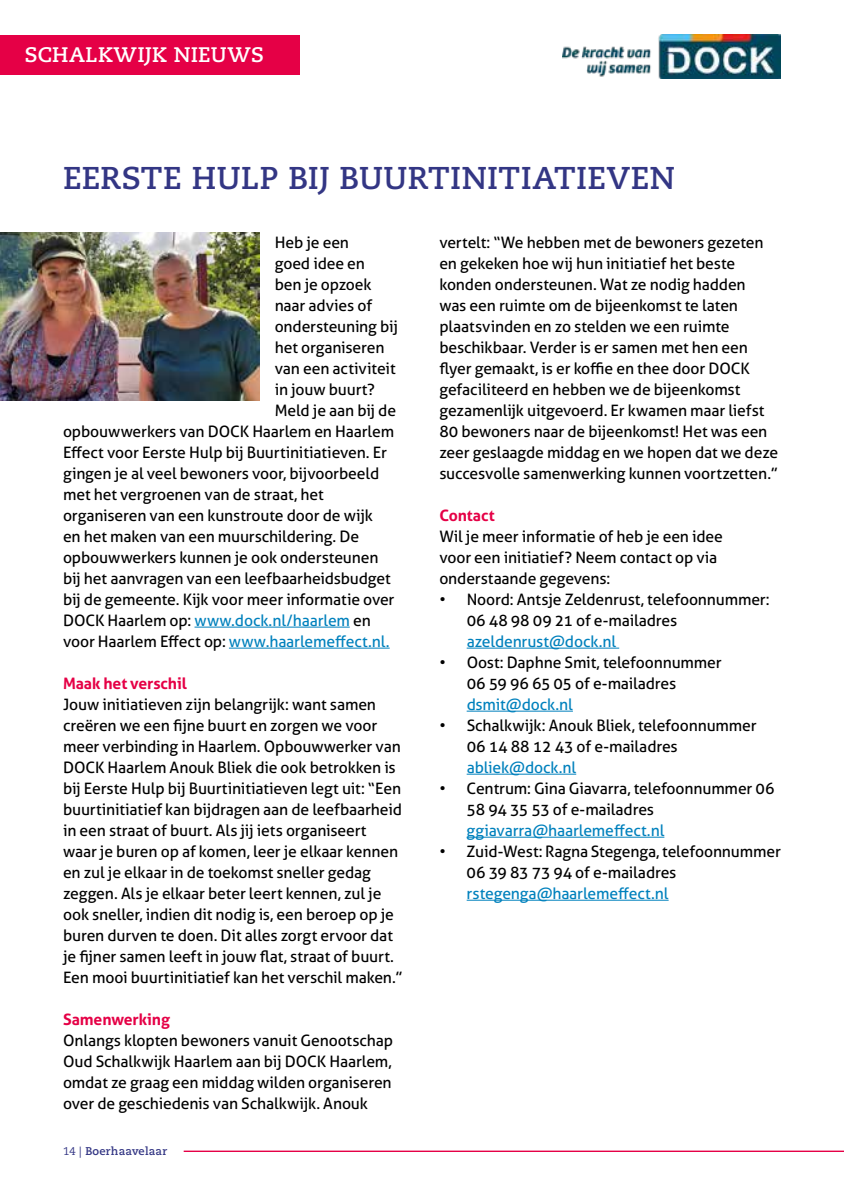
<style>
.page{position:relative;width:844px;height:1191px;background:#fff}
.page>*{position:absolute;margin:0;border:0;box-sizing:border-box;transform-origin:0 0}
.t1{font:700 31.5px "Caecilia LT Std";letter-spacing:.01em;color:#333684}
.t2{font:700 21px "Caecilia LT Std";letter-spacing:.015em;color:#fff}
.t3{font:15.75px/21px "Aller";letter-spacing:-.01em;color:#000}
.t4{font:15.75px "Aller";letter-spacing:-.01em;color:#0081bd}
.t5{font:700 15.75px "Aller";letter-spacing:-.005em;color:#e50046}
.t6{font:700 11.2px "Caecilia LT Std";letter-spacing:.02em;color:#333684}
.s1{color:#000}
.s2{font-weight:400}
</style>
<div class="page">
<hr style="left:184px;top:1150px;width:659px;height:2px;background:#e50046">
<div style="left:0;top:35px;width:299px;height:39px;background:#e50046"></div>
<hr style="left:194px;top:626px;width:155px;height:1px;background:#0081bd">
<hr style="left:229px;top:647px;width:160px;height:1px;background:#0081bd">
<hr style="left:466px;top:647px;width:153px;height:1px;background:#0081bd">
<hr style="left:466px;top:710px;width:106px;height:1px;background:#0081bd">
<hr style="left:466px;top:773px;width:110px;height:1px;background:#0081bd">
<hr style="left:466px;top:836px;width:198px;height:1px;background:#0081bd">
<hr style="left:466px;top:899px;width:202px;height:1px;background:#0081bd">
<img style="left:562px;top:35px;width:218px;height:44px">
<img style="left:0;top:232px;width:260px;height:168px">
<h2 class="t2" style="left:25px;top:42px;width:240px">SCHALKWIJK NIEUWS</h2>
<h1 class="t1" style="left:63px;top:160px;width:613px">EERSTE HULP BIJ BUURTINITIATIEVEN</h1>
<p class="t3" style="left:274px;top:232px;width:76px">Heb je een</p>
<p class="t3" style="left:274px;top:253px;width:92px">goed idee en</p>
<p class="t3" style="left:274px;top:274px;width:98px">ben je opzoek</p>
<p class="t3" style="left:274px;top:295px;width:99px">naar advies of</p>
<p class="t3" style="left:274px;top:316px;width:125px">ondersteuning bij</p>
<p class="t3" style="left:274px;top:337px;width:111px">het organiseren</p>
<p class="t3" style="left:274px;top:358px;width:122px">van een activiteit</p>
<p class="t3" style="left:274px;top:379px;width:101px">in jouw buurt?</p>
<p class="t3" style="left:274px;top:400px;width:123px">Meld je aan bij de</p>
<p class="t3" style="left:63px;top:421px;width:332px">opbouwwerkers van DOCK Haarlem en Haarlem</p>
<p class="t3" style="left:63px;top:442px;width:325px">Effect voor Eerste Hulp bij Buurtinitiatieven. Er</p>
<p class="t3" style="left:63px;top:463px;width:317px">gingen je al veel bewoners voor, bijvoorbeeld</p>
<p class="t3" style="left:63px;top:484px;width:262px">met het vergroenen van de straat, het</p>
<p class="t3" style="left:63px;top:505px;width:311px">organiseren van een kunstroute door de wijk</p>
<p class="t3" style="left:63px;top:526px;width:297px">en het maken van een muurschildering. De</p>
<p class="t3" style="left:63px;top:546px;width:317px">opbouwwerkers kunnen je ook ondersteunen</p>
<p class="t3" style="left:63px;top:567px;width:329px">bij het aanvragen van een leefbaarheidsbudget</p>
<p class="t3" style="left:63px;top:588px;width:333px">bij de gemeente. Kijk voor meer informatie over</p>
<p class="t4" style="left:63px;top:610px;width:309px"><span class="s1">DOCK Haarlem op:</span> www.dock.nl/haarlem <span class="s1">en</span></p>
<p class="t4" style="left:63px;top:631px;width:328px"><span class="s1">voor Haarlem Effect op:</span> www.haarlemeffect.nl.</p>
<p class="t5" style="left:63px;top:673px;width:125px">Maak het verschil</p>
<p class="t3" style="left:63px;top:693px;width:341px">Jouw initiatieven zijn belangrijk: want samen creëren we een fijne buurt en zorgen we voor meer verbinding in Haarlem. Opbouwwerker van DOCK Haarlem Anouk Bliek die ook betrokken is bij Eerste Hulp bij Buurtinitiatieven legt uit: “Een buurtinitiatief kan bijdragen aan de leefbaarheid in een straat of buurt. Als jij iets organiseert waar je buren op af komen, leer je elkaar kennen en zul je elkaar in de toekomst sneller gedag zeggen. Als je elkaar beter leert kennen, zul je ook sneller, indien dit nodig is, een beroep op je buren durven te doen. Dit alles zorgt ervoor dat je fijner samen leeft in jouw flat, straat of buurt.<br>Een mooi buurtinitiatief kan het verschil maken.”</p>
<p class="t5" style="left:63px;top:1009px;width:108px">Samenwerking</p>
<p class="t3" style="left:63px;top:1029px;width:331px;text-align:justify">Onlangs klopten bewoners vanuit Genootschap Oud Schalkwijk Haarlem aan bij DOCK Haarlem, omdat ze graag een middag wilden organiseren over de geschiedenis van Schalkwijk. Anouk</p>
<p class="t6" style="left:63px;top:1144px;width:106px"><span class="s2">14 |</span> Boerhaavelaar</p>
<p class="t3" style="left:439px;top:232px;width:340px">vertelt: “We hebben met de bewoners gezeten en gekeken hoe wij hun initiatief het beste konden ondersteunen. Wat ze nodig hadden<br>was een ruimte om de bijeenkomst te laten plaatsvinden en zo stelden we een ruimte beschikbaar. Verder is er samen met hen een flyer gemaakt, is er koffie en thee door DOCK gefaciliteerd en hebben we de bijeenkomst gezamenlijk uitgevoerd. Er kwamen maar liefst 80 bewoners naar de bijeenkomst! Het was een zeer geslaagde middag en we hopen dat we deze succesvolle samenwerking kunnen voortzetten.”</p>
<p class="t5" style="left:439px;top:505px;width:57px">Contact</p>
<p class="t3" style="left:439px;top:526px;width:285px">Wil je meer informatie of heb je een idee voor een initiatief? Neem contact op via onderstaande gegevens:</p>
<p class="t3" style="left:466px;top:589px;width:304px;text-indent:-27px">• Noord: Antsje Zeldenrust, telefoonnummer:<br>06 48 98 09 21 of e-mailadres</p>
<p class="t4" style="left:466px;top:631px;width:151px">azeldenrust@dock.nl</p>
<p class="t3" style="left:466px;top:651px;width:256px;text-indent:-27px">• Oost: Daphne Smit, telefoonnummer<br>06 59 96 65 05 of e-mailadres</p>
<p class="t4" style="left:466px;top:694px;width:108px">dsmit@dock.nl</p>
<p class="t3" style="left:466px;top:714px;width:291px;text-indent:-27px">• Schalkwijk: Anouk Bliek, telefoonnummer<br>06 14 88 12 43 of e-mailadres</p>
<p class="t4" style="left:466px;top:757px;width:111px">abliek@dock.nl</p>
<p class="t3" style="left:466px;top:777px;width:309px;text-indent:-27px">• Centrum: Gina Giavarra, telefoonnummer 06<br>58 94 35 53 of e-mailadres</p>
<p class="t4" style="left:466px;top:820px;width:199px">ggiavarra@haarlemeffect.nl</p>
<p class="t3" style="left:466px;top:840px;width:315px;text-indent:-27px">• Zuid-West: Ragna Stegenga, telefoonnummer<br>06 39 83 73 94 of e-mailadres</p>
<p class="t4" style="left:466px;top:883px;width:203px">rstegenga@haarlemeffect.nl</p>
</div>
